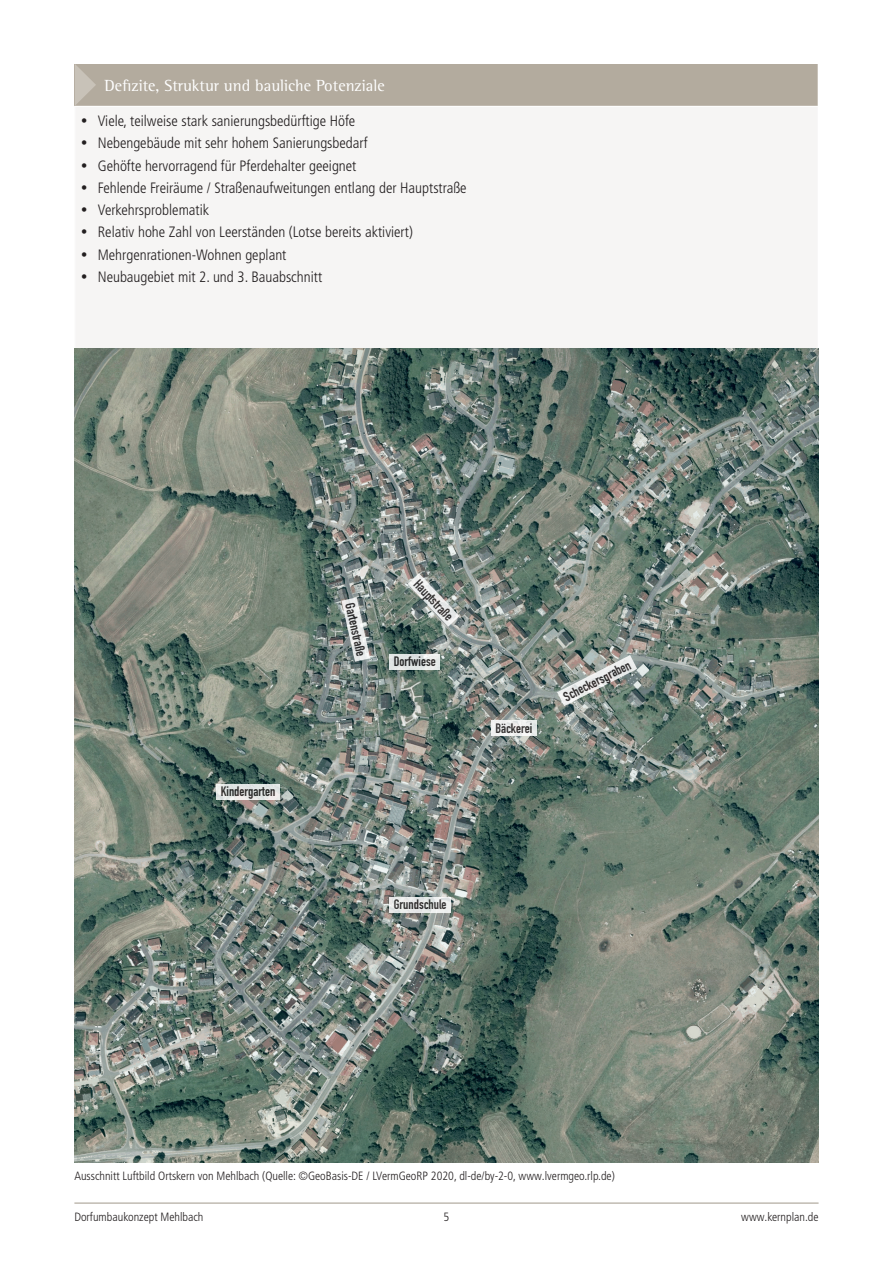
<style>
.page{position:relative;width:893px;height:1263px;background:#fff}
.page>*{position:absolute;margin:0;border:0;box-sizing:border-box;transform-origin:0 0}
.t1{font:16.5px "Rotis Semi Serif Std";color:#fff}
.t2{font:300 condensed 15px "Frutiger LT Pro";color:#231f20}
.t3{font:700 13.5px "DIN Condensed";color:#231f20}
.t4{font:300 condensed 12px "Frutiger LT Pro";color:#231f20}
</style>
<div class="page">
<hr style="left:74px;top:1203px;width:745px;height:1px;background:#a1988a">
<div style="left:75px;top:64px;width:743px;height:42px;background:#b3ab9e"></div>
<div style="left:75px;top:106px;width:743px;height:247px;background:#f6f5f4"></div>
<hr style="left:74px;top:106px;width:745px;height:1px;background:#fff">
<svg style="left:75px;top:64px;width:21px;height:42px"></svg>
<img style="left:74px;top:348px;width:745px;height:815px">
<svg style="left:389px;top:654px;width:51px;height:15px"></svg>
<svg style="left:408px;top:573px;width:51px;height:54px;background:#9fa8a4"></svg>
<svg style="left:491px;top:720px;width:46px;height:16px"></svg>
<svg style="left:389px;top:897px;width:62px;height:15px"></svg>
<svg style="left:217px;top:784px;width:63px;height:15px"></svg>
<svg style="left:557px;top:655px;width:80px;height:51px;background:#a3aaa5"></svg>
<svg style="left:341px;top:597px;width:29px;height:65px;background:#afb6b5"></svg>
<p class="t1" style="left:105px;top:76px;width:282px">Defizite, Struktur und bauliche Potenziale</p>
<p class="t2" style="left:81px;top:112px;width:276px">• Viele, teilweise stark sanierungsbedürftige Höfe</p>
<p class="t2" style="left:81px;top:135px;width:288px">• Nebengebäude mit sehr hohem Sanierungsbedarf</p>
<p class="t2" style="left:81px;top:157px;width:277px">• Gehöfte hervorragend für Pferdehalter geeignet</p>
<p class="t2" style="left:81px;top:179px;width:387px">• Fehlende Freiräume / Straßenaufweitungen entlang der Hauptstraße</p>
<p class="t2" style="left:81px;top:201px;width:130px">• Verkehrsproblematik</p>
<p class="t2" style="left:81px;top:223px;width:334px">• Relativ hohe Zahl von Leerständen (Lotse bereits aktiviert)</p>
<p class="t2" style="left:81px;top:246px;width:207px">• Mehrgenrationen-Wohnen geplant</p>
<p class="t2" style="left:81px;top:268px;width:243px">• Neubaugebiet mit 2. und 3. Bauabschnitt</p>
<p class="t3" style="left:221px;top:783px;width:56px">Kindergarten</p>
<p class="t3" style="left:359px;top:601px;width:55px;rotate:77deg">Gartenstraße</p>
<p class="t3" style="left:423px;top:575px;width:52px;rotate:47deg">Hauptstraße</p>
<p class="t3" style="left:394px;top:652px;width:43px">Dorfwiese</p>
<p class="t3" style="left:495px;top:719px;width:38px">Bäckerei</p>
<p class="t3" style="left:560px;top:689px;width:75px;rotate:-27deg">Scheckersgraben</p>
<p class="t3" style="left:394px;top:895px;width:54px">Grundschule</p>
<p class="t4" style="left:74px;top:1169px;width:542px">Ausschnitt Luftbild Ortskern von Mehlbach (Quelle: ©GeoBasis-DE / LVermGeoRP 2020, dl-de/by-2-0, www.lvermgeo.rlp.de)</p>
<p class="t4" style="left:74px;top:1210px;width:131px">Dorfumbaukonzept Mehlbach</p>
<p class="t4" style="left:444px;top:1210px;width:7px">5</p>
<p class="t4" style="left:741px;top:1210px;width:79px">www.kernplan.de</p>
</div>
